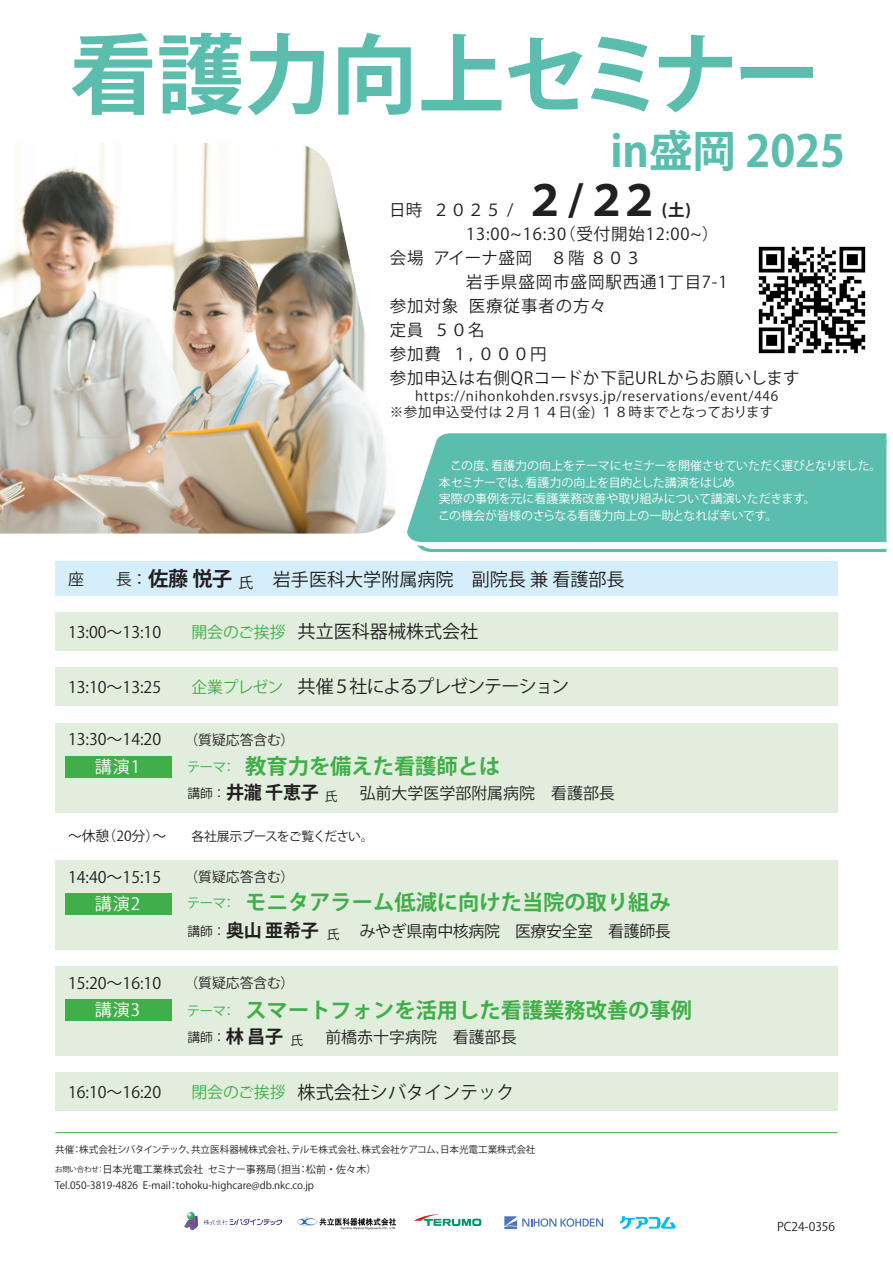
<style>
.page{position:relative;width:893px;height:1263px;background:#fff}
.page>*{position:absolute;margin:0;border:0;box-sizing:border-box;transform-origin:0 0}
.t1{font:700 87px "Koz Go Pr 6 N";letter-spacing:-.015em;color:#5abdad}
.t2{font:700 43.5px "Koz Go Pr 6 N";color:#5abdad}
.t3{font:700 42px "Koz Go Pr 6 N";color:#231f20}
.t4{font:700 21.3px "Koz Go Pr 6 N";color:#40ae49}
.t5{font:18px "Koz Go Pr 6 N";color:#231f20}
.t6{font:18px "Koz Go Pr 6 N";letter-spacing:-.075em;color:#231f20}
.t7{font:700 18px "Koz Go Pr 6 N";letter-spacing:-.015em;color:#231f20}
.t8{font:16.95px "Koz Go Pr 6 N";letter-spacing:.05em;color:#fff}
.t9{font:16.5px "Koz Go Pr 6 N";letter-spacing:.055em;color:#231f20}
.t10{font:700 16.5px "Koz Go Pr 6 N";color:#231f20}
.t11{font:15.9px "Koz Go Pr 6 N";color:#231f20}
.t12{font:15.9px "Koz Go Pr 6 N";letter-spacing:-.025em;color:#231f20}
.t13{font:13.8px "Koz Go Pr 6 N";color:#231f20}
.t14{font:13.5px/16.5px "Koz Go Pr 6 N";letter-spacing:.055em;color:#231f20}
.t15{font:12.75px "Koz Go Pr 6 N";letter-spacing:-.055em;color:#231f20}
.t16{font:12px/16.5px "Koz Go Pr 6 N";letter-spacing:-.01em;color:#fff}
.t17{font:12px "Koz Go Pr 6 N";color:#231f20}
.t18{font:10.05px/15.9px "Koz Go Pr 6 N";color:#231f20}
.t19{font:9.6px "Koz Go Pr 6 N";color:#231f20}
.s1{font-size:15.9px}
.s2{font-weight:700;font-size:20.25px}
.s3{font-size:15.9px;color:#40ae49}
.s4{font-weight:400;font-size:13.5px}
.s5{font-weight:400;font-size:12.75px}
.s6{font-weight:700;font-size:18px}
.s7{font-size:7.5px}
</style>
<div class="page">
<div style="left:55px;top:561px;width:783px;height:34px;background:#d4effb"></div>
<hr style="left:55px;top:1132px;width:783px;height:1px;background:#40ae49">
<div style="left:55px;top:612px;width:783px;height:39px;background:#e1eedd"></div>
<div style="left:55px;top:668px;width:783px;height:38px;background:#e1eedd"></div>
<div style="left:55px;top:1073px;width:783px;height:38px;background:#e1eedd"></div>
<div style="left:55px;top:966px;width:783px;height:90px;background:#e1eedd"></div>
<div style="left:65px;top:999px;width:106px;height:21px;background:#40ae49"></div>
<div style="left:55px;top:723px;width:783px;height:89px;background:#e1eedd"></div>
<div style="left:65px;top:756px;width:106px;height:21px;background:#40ae49"></div>
<div style="left:55px;top:860px;width:783px;height:89px;background:#e1eedd"></div>
<div style="left:65px;top:893px;width:106px;height:21px;background:#40ae49"></div>
<svg style="left:414px;top:1214px;width:67px;height:12px"></svg>
<svg style="left:504px;top:1216px;width:99px;height:13px"></svg>
<svg style="left:620px;top:1216px;width:56px;height:13px"></svg>
<img style="left:185px;top:1212px;width:97px;height:17px">
<img style="left:297px;top:1217px;width:100px;height:13px">
<svg style="left:417px;top:546px;width:469px;height:6px"></svg>
<svg style="left:417px;top:542px;width:469px;height:4px"></svg>
<div style="left:407px;top:433px;width:479px;height:109px;background:#5abdad"></div>
<img style="left:0;top:143px;width:395px;height:391px">
<img style="left:758px;top:246px;width:108px;height:108px">
<h1 class="t1" style="left:70px;top:26px;width:752px">看護力向上セミナー</h1>
<h2 class="t2" style="left:610px;top:127px;width:236px">in盛岡 2025</h2>
<h3 class="t3" style="left:524px;top:177px;width:138px">２/２２</h3>
<h3 class="t10" style="left:662px;top:201px;width:31px">(土)</h3>
<h3 class="t9" style="left:466px;top:225px;width:254px">13:00~16:30（受付開始12:00~）</h3>
<h3 class="t9" style="left:390px;top:249px;width:253px">会場 アイーナ盛岡　８階 ８０３</h3>
<h3 class="t9" style="left:466px;top:273px;width:263px">岩手県盛岡市盛岡駅西通1丁目7-1</h3>
<h3 class="t9" style="left:390px;top:297px;width:218px">参加対象 医療従事者の方々</h3>
<h3 class="t9" style="left:390px;top:321px;width:96px">定員 ５０名</h3>
<h3 class="t9" style="left:390px;top:345px;width:158px">参加費 １，０００円</h3>
<h3 class="t9" style="left:390px;top:369px;width:411px">参加申込は右側QRコードか下記URLからお願いします</h3>
<p class="t14" style="left:390px;top:388px;width:390px;text-indent:25px">https://nihonkohden.rsvsys.jp/reservations/event/446 ※参加申込受付は２月１４日(金) １８時までとなっております</p>
<h3 class="t9" style="left:389px;top:201px;width:126px">日時 ２０２５ /</h3>
<p class="t16" style="left:438px;top:458px;width:445px">　この度、看護力の向上をテーマにセミナーを開催させていただく運びとなりました。本セミナーでは、看護力の向上を目的とした講演をはじめ<br>実際の事例を元に看護業務改善や取り組みについて講演いただきます。<br>この機会が皆様のさらなる看護力向上の一助となれば幸いです。</p>
<h3 class="t5" style="left:68px;top:569px;width:558px"><span class="s1">座　　長：</span><span class="s2">佐藤 悦子</span><sub>氏</sub> 岩手医科大学附属病院　副院長 兼 看護部長</h3>
<h3 class="t11" style="left:68px;top:623px;width:95px">13:00～13:10</h3>
<h3 class="t5" style="left:191px;top:621px;width:289px"><span class="s3">開会のご挨拶</span> 共立医科器械株式会社</h3>
<h3 class="t11" style="left:68px;top:678px;width:95px">13:10～13:25</h3>
<h3 class="t6" style="left:191px;top:677px;width:379px"><span class="s3">企業プレゼン</span> 共催５社によるプレゼンテーション</h3>
<h3 class="t11" style="left:68px;top:731px;width:95px">13:30～14:20</h3>
<h3 class="t8" style="left:95px;top:757px;width:47px">講演1</h3>
<p class="t13" style="left:184px;top:732px;width:112px">（質疑応答含む）</p>
<h3 class="t4" style="left:187px;top:754px;width:315px"><span class="s4">テーマ：</span> 教育力を備えた看護師とは</h3>
<h3 class="t7" style="left:187px;top:782px;width:152px"><span class="s5">講師：</span>井瀧 千恵子<sub>氏</sub></h3>
<h3 class="t11" style="left:360px;top:784px;width:257px">弘前大学医学部附属病院　看護部長</h3>
<p class="t13" style="left:68px;top:828px;width:100px">～休憩（20分）～</p>
<p class="t15" style="left:191px;top:829px;width:184px">各社展示ブースをご覧ください。</p>
<h3 class="t11" style="left:68px;top:868px;width:95px">14:40～15:15</h3>
<h3 class="t8" style="left:95px;top:894px;width:47px">講演2</h3>
<p class="t13" style="left:184px;top:869px;width:112px">（質疑応答含む）</p>
<h3 class="t4" style="left:187px;top:890px;width:485px"><span class="s4">テーマ：</span> モニタアラーム低減に向けた当院の取り組み</h3>
<h3 class="t7" style="left:187px;top:921px;width:154px"><span class="s5">講師：</span>奥山 亜希子 <sub>氏</sub></h3>
<h3 class="t12" style="left:360px;top:922px;width:313px">みやぎ県南中核病院　医療安全室　看護師長</h3>
<h3 class="t11" style="left:68px;top:974px;width:95px">15:20～16:10</h3>
<p class="t13" style="left:184px;top:975px;width:112px">（質疑応答含む）</p>
<h3 class="t8" style="left:95px;top:1001px;width:47px">講演3</h3>
<h3 class="t4" style="left:187px;top:998px;width:507px"><span class="s4">テーマ：</span> スマートフォンを活用した看護業務改善の事例</h3>
<p class="t15" style="left:187px;top:1030px;width:118px">講師：<span class="s6">林 昌子</span>氏</p>
<h3 class="t11" style="left:325px;top:1028px;width:193px">前橋赤十字病院　看護部長</h3>
<h3 class="t11" style="left:68px;top:1083px;width:95px">16:10～16:20</h3>
<h3 class="t5" style="left:191px;top:1082px;width:325px"><span class="s3">閉会のご挨拶</span> 株式会社シバタインテック</h3>
<p class="t19" style="left:55px;top:1144px;width:482px">共催：株式会社シバタインテック、共立医科器械株式会社、テルモ株式会社、株式会社ケアコム、日本光電工業株式会社</p>
<p class="t18" style="left:55px;top:1161px;width:323px"><span class="s7">お問い合わせ：</span>日本光電工業株式会社 セミナー事務局（担当：松前・佐々木）<br>Tel.050-3819-4826 E-mail：tohoku-highcare@db.nkc.co.jp</p>
<p class="t17" style="left:777px;top:1219px;width:60px">PC24-0356</p>
</div>
